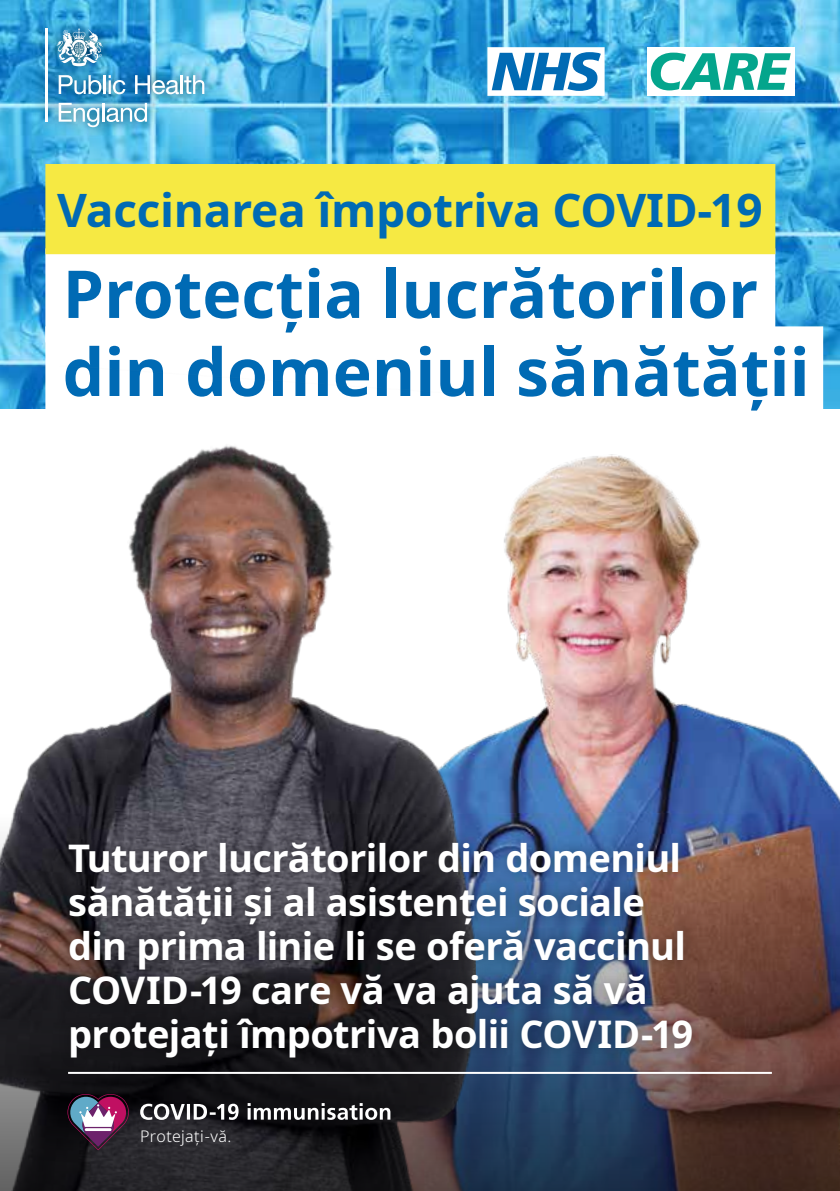
<style>
.page{position:relative;width:840px;height:1191px;background:#fff}
.page>*{position:absolute;margin:0;border:0;box-sizing:border-box;transform-origin:0 0}
.t1{font:700 66px/78px "Noto Sans";color:#006ab4}
.t2{font:700 46px "Noto Sans";letter-spacing:-.005em;color:#006ab4}
.t3{font:700 38px/44px "Noto Sans";letter-spacing:-.015em;color:#fff}
.t4{font:300 16px "Noto Sans";letter-spacing:.02em;color:#fff}
.s1{font-family:"Noto Sans Bold 2";font-weight:400}
</style>
<div class="page">
<img style="left:0;top:0;width:839px;height:381px">
<svg style="left:487px;top:47px;width:117px;height:49px"></svg>
<div style="left:45px;top:248px;width:729px;height:94px;background:#fff"></div>
<div style="left:45px;top:326px;width:777px;height:94px;background:#fff"></div>
<img style="left:475px;top:381px;width:364px;height:432px">
<img style="left:0;top:366px;width:475px;height:447px">
<svg style="left:0;top:813px;width:839px;height:378px;background:#3d363d"></svg>
<div style="left:647px;top:47px;width:147px;height:49px;background:#fff"></div>
<svg style="left:650px;top:53px;width:140px;height:37px"></svg>
<div style="left:57px;top:831px;width:646px;height:237px;background:#000;opacity:.3"></div>
<div style="left:33px;top:17px;width:183px;height:122px;background:#000;opacity:.6"></div>
<hr style="left:45px;top:28px;width:3px;height:94px;background:#fff">
<svg style="left:59px;top:75px;width:42px;height:19px"></svg>
<hr style="left:103px;top:75px;width:3px;height:19px;background:#fff">
<svg style="left:109px;top:75px;width:16px;height:19px"></svg>
<svg style="left:135px;top:75px;width:69px;height:19px"></svg>
<svg style="left:59px;top:103px;width:88px;height:24px"></svg>
<svg style="left:56px;top:28px;width:47px;height:38px"></svg>
<div style="left:45px;top:164px;width:729px;height:90px;background:#f6e943"></div>
<hr style="left:68px;top:1071px;width:703px;height:2px;background:#fff">
<svg style="left:140px;top:1103px;width:250px;height:16px"></svg>
<svg style="left:67px;top:1094px;width:63px;height:56px;background:#664a66"></svg>
<p class="t2" style="left:57px;top:178px;width:707px">Vaccinarea împotriva <span class="s1">COVID-</span>19</p>
<h1 class="t1" style="left:63px;top:256px;width:748px">Protecția lucrătorilor din domeniul sănătății</h1>
<p class="t3" style="left:68px;top:837px;width:626px">Tuturor lucrătorilor din domeniul sănătății și al asistenței sociale din prima linie li se oferă vaccinul COVID-19 care vă va ajuta să vă protejați împotriva bolii COVID-19</p>
<p class="t4" style="left:140px;top:1125px;width:92px">Protejați-vă.</p>
</div>
